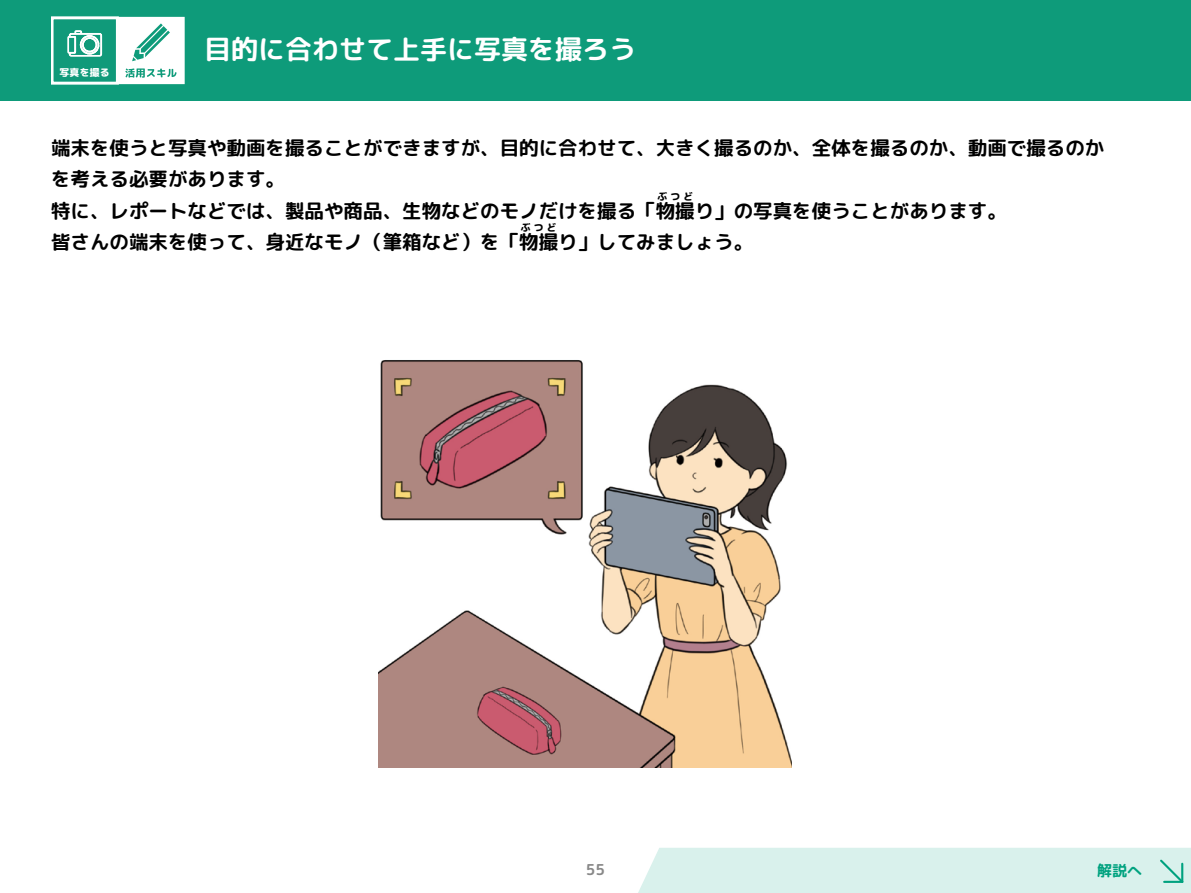
<style>
.page{position:relative;width:1191px;height:893px;background:#fff}
.page>*{position:absolute;margin:0;border:0;box-sizing:border-box;transform-origin:0 0}
.t1{font:27px "rounded mplus 1 p bold";color:#fff}
.t2{font:19.5px/31.5px "rounded mplus 1 p bold";color:#000}
.t3{font:15px "rounded mplus 1 p bold";color:#898989}
.t4{font:15px "rounded mplus 1 p bold";color:#0e9b7a}
.t5{font:9.9px "rounded mplus 1 p heavy";letter-spacing:.025em;color:#fff}
.t6{font:9.75px "rounded mplus 1 p heavy";letter-spacing:.335em;color:#000}
</style>
<div class="page">
<div style="left:638px;top:848px;width:553px;height:45px;background:#d9f1ec"></div>
<div style="left:0;top:0;width:1191px;height:101px;background:#0e9b7a"></div>
<div style="left:51px;top:17px;width:67px;height:67px;border:3px solid #fff"></div>
<svg style="left:67px;top:30px;width:35px;height:27px"></svg>
<svg style="left:117px;top:17px;width:68px;height:67px;background:#dcf0ec"></svg>
<img style="left:378px;top:360px;width:414px;height:408px">
<p class="t5" style="left:59px;top:66px;width:52px">写真を撮る</p>
<h1 class="t1" style="left:204px;top:30px;width:433px">目的に合わせて上手に写真を撮ろう</h1>
<p class="t2" style="left:51px;top:132px;width:1055px">端末を使うと写真や動画を撮ることができますが、目的に合わせて、大きく撮るのか、全体を撮るのか、動画で撮るのかを考える必要があります。<br>特に、レポートなどでは、製品や商品、生物などのモノだけを撮る「物撮り」の写真を使うことがあります。</p>
<p class="t6" style="left:657px;top:189px;width:37px">ぶつど</p>
<p class="t2" style="left:51px;top:227px;width:703px">皆さんの端末を使って、身近なモノ（筆箱など）を「物撮り」してみましょう。</p>
<p class="t6" style="left:521px;top:221px;width:37px">ぶつど</p>
<p class="t3" style="left:586px;top:858px;width:21px">37</p>
<p class="t4" style="left:1097px;top:860px;width:46px">解説へ</p>
<p class="t3" style="left:586px;top:858px;width:21px">55</p>
</div>
